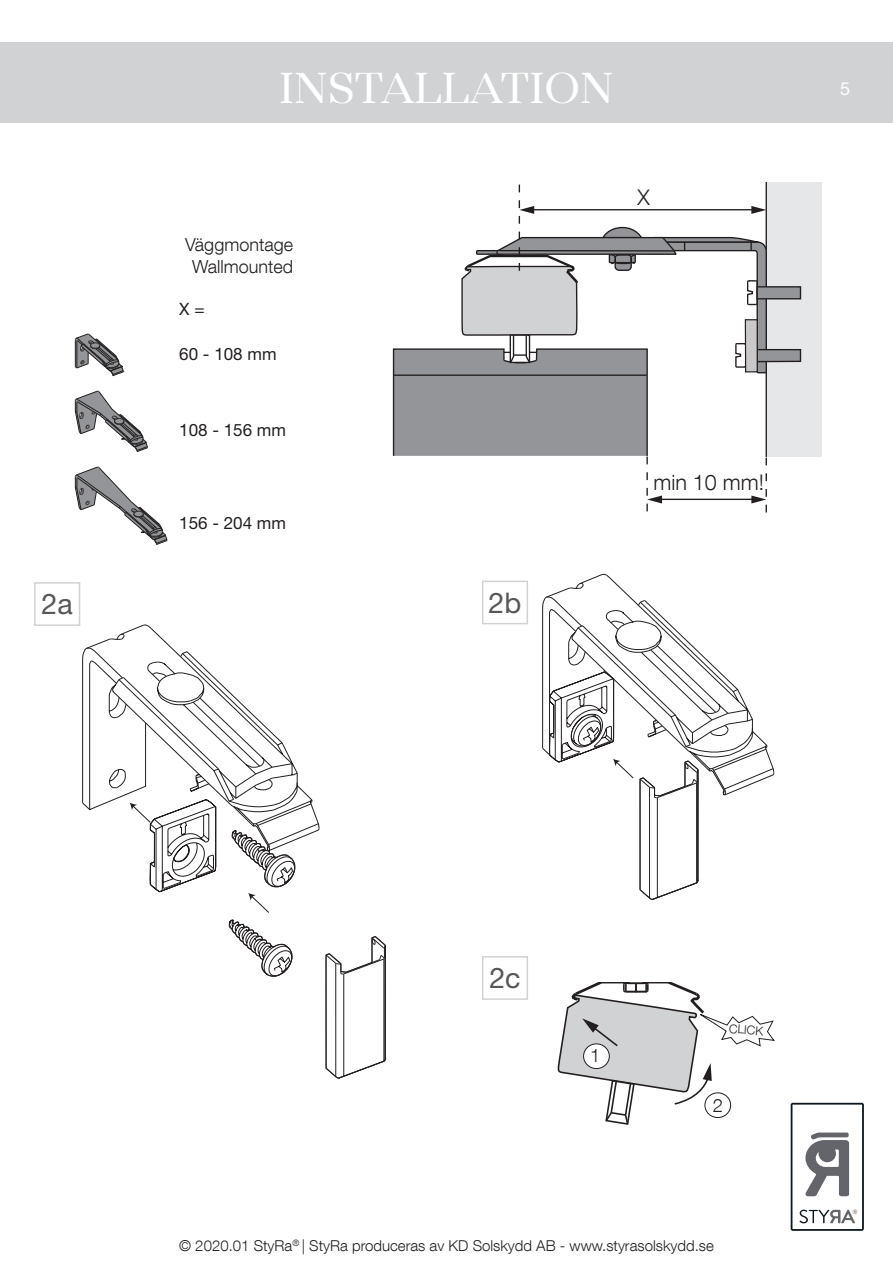
<style>
.page{position:relative;width:893px;height:1263px;background:#fff}
.page>*{position:absolute;margin:0;border:0;box-sizing:border-box;transform-origin:0 0}
.t1{font:45px "Mirador";color:#fff}
.t2{font:28.5px "Helvetica Neue LT Std";color:#57585a}
.t3{font:300 21.6px "Helvetica Neue LT Com";color:#231f20}
.t4{font:300 18.45px "Helvetica Neue LT Com";color:#231f20}
.t5{font:300 18px "Helvetica Neue LT Com";color:#231f20}
.t6{font:18px "Helvetica Neue LT Std";color:#fff}
.t7{font:17.1px "Helvetica Neue LT Std";color:#231f20}
.t8{font:300 15px "Helvetica Neue LT Com";color:#231f20}
.t9{font:300 12.15px "Helvetica Neue LT Com";color:#231f20}
</style>
<div class="page">
<div style="left:0;top:43px;width:893px;height:80px;background:#d1d2d4"></div>
<svg style="left:791px;top:1103px;width:73px;height:128px"></svg>
<hr style="left:538px;top:982px;width:237px;height:1px;background:#231f20">
<svg style="left:557px;top:982px;width:218px;height:143px"></svg>
<svg style="left:74px;top:333px;width:50px;height:43px"></svg>
<svg style="left:74px;top:390px;width:74px;height:62px"></svg>
<svg style="left:74px;top:466px;width:94px;height:79px"></svg>
<div style="left:766px;top:182px;width:55px;height:275px;background:#e6e7e9"></div>
<div style="left:757px;top:287px;width:43px;height:12px;background:#939598"></div>
<div style="left:756px;top:286px;width:45px;height:13px;border:1px solid #231f20"></div>
<div style="left:757px;top:350px;width:43px;height:12px;background:#939598"></div>
<div style="left:756px;top:349px;width:45px;height:13px;border:1px solid #231f20"></div>
<svg style="left:392px;top:182px;width:379px;height:330px"></svg>
<svg style="left:82px;top:648px;width:238px;height:192px"></svg>
<svg style="left:86px;top:624px;width:107px;height:52px"></svg>
<svg style="left:325px;top:936px;width:61px;height:143px"></svg>
<svg style="left:130px;top:799px;width:87px;height:93px"></svg>
<svg style="left:228px;top:829px;width:68px;height:148px"></svg>
<svg style="left:542px;top:597px;width:233px;height:199px"></svg>
<svg style="left:546px;top:574px;width:105px;height:50px"></svg>
<svg style="left:549px;top:671px;width:150px;height:229px"></svg>
<div style="left:34px;top:582px;width:46px;height:44px;border:2px solid #d1d2d4"></div>
<div style="left:482px;top:581px;width:46px;height:43px;border:2px solid #d1d2d4"></div>
<div style="left:482px;top:956px;width:46px;height:44px;border:2px solid #d1d2d4"></div>
<h1 class="t1" style="left:279px;top:62px;width:336px">INSTALLATION</h1>
<p class="t6" style="left:840px;top:78px;width:12px">5</p>
<p class="t5" style="left:185px;top:234px;width:109px">Väggmontage</p>
<p class="t5" style="left:192px;top:255px;width:102px">Wallmounted</p>
<p class="t7" style="left:179px;top:298px;width:27px">X =</p>
<p class="t7" style="left:179px;top:343px;width:99px">60 - 108 mm</p>
<p class="t7" style="left:179px;top:419px;width:108px">108 - 156 mm</p>
<p class="t7" style="left:179px;top:512px;width:108px">156 - 204 mm</p>
<p class="t2" style="left:42px;top:587px;width:33px">2a</p>
<p class="t2" style="left:489px;top:585px;width:34px">2b</p>
<p class="t3" style="left:637px;top:184px;width:14px">X</p>
<p class="t3" style="left:653px;top:469px;width:112px">min 10 mm!</p>
<p class="t2" style="left:489px;top:961px;width:33px">2c</p>
<p class="t4" style="left:590px;top:1044px;width:12px">1</p>
<p class="t9" style="left:730px;top:1021px;width:36px;rotate:4deg">CLICK</p>
<p class="t4" style="left:713px;top:1094px;width:12px">2</p>
<p class="t8" style="left:179px;top:1237px;width:536px">© 2020.01 StyRa<sup>®</sup> | StyRa produceras av KD Solskydd AB - www.styrasolskydd.se</p>
</div>
